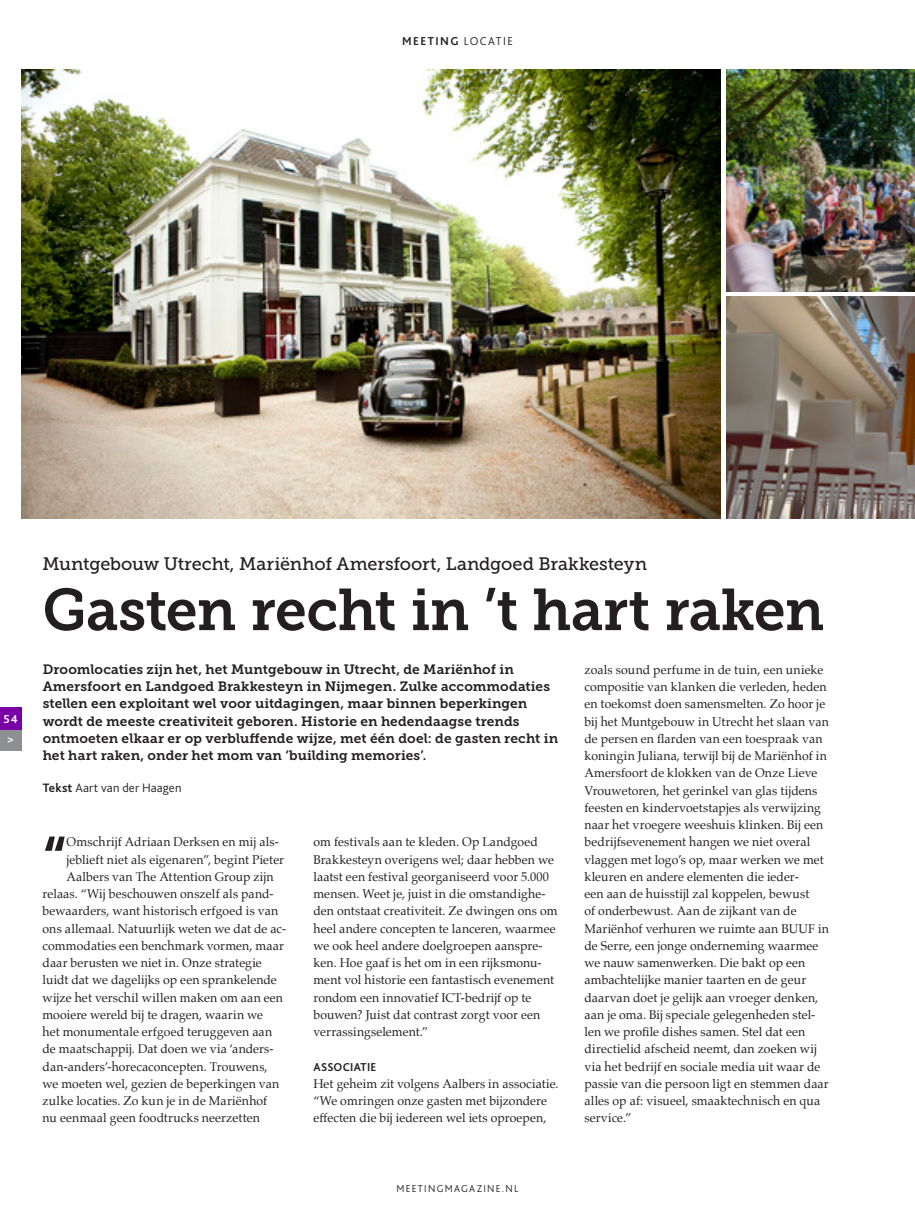
<style>
.page{position:relative;width:915px;height:1212px;background:#fff}
.page>*{position:absolute;margin:0;border:0;box-sizing:border-box;transform-origin:0 0}
.platte_tekst_ini{font:61.35px "Museo Slab 700";color:#231f20;scale:.96 1}
.Hoodkop1{font:58.65px "Museo Slab 700";letter-spacing:-.01em;color:#231f20}
.B16_kop{font:18px "Museo Slab 500";letter-spacing:-.005em;color:#231f20}
.intro_tekst{font:13.5px/17.2px "Museo Slab 700";letter-spacing:.005em;color:#231f20}
.platte_tekst{font:12.75px/17.2px "Palatino";letter-spacing:.01em;color:#231f20;scale:.96 1}
.platte_tekst_ini-2{font:12.75px/17.2px "Palatino";letter-spacing:.01em;color:#231f20;scale:.96 1}
.extra_info_kop{font:300 12.75px "Bliss 2";letter-spacing:.015em;color:#231f20}
.kop_alinea{font:700 12px "Bliss 2";letter-spacing:.125em;color:#231f20}
.kop_alinea-2{font:700 12px "Bliss 2";letter-spacing:.025em;color:#231f20;scale:.96 1}
.kop_alinea-3{font:700 12px "Bliss 2";color:#fff}
.kop_alinea-4{font:300 10.5px "Bliss 2";letter-spacing:.125em;color:#231f20}
.s1{font-weight:300}
.s2{font-weight:700}
</style>
<div class="page">
<img style="left:21px;top:70px;width:699px;height:448px">
<img style="left:726px;top:70px;width:188px;height:222px">
<img style="left:726px;top:297px;width:188px;height:221px">
<div style="left:0;top:728px;width:21px;height:22px;background:#8d8f92"></div>
<div style="left:0;top:707px;width:21px;height:22px;background:#7800a6"></div>
<p class="kop_alinea" style="left:402px;top:33px;width:112px">MEETING <span class="s1">LOCATIE</span></p>
<p class="kop_alinea-3" style="left:3px;top:711px;width:16px">54</p>
<p class="kop_alinea-3" style="left:7px;top:732px;width:8px">&gt;</p>
<p class="B16_kop" style="left:43px;top:554px;width:606px">Muntgebouw Utrecht, Mariënhof Amersfoort, Landgoed Brakkesteyn</p>
<p class="Hoodkop1" style="left:43px;top:576px;width:783px">Gasten recht in ’t hart raken</p>
<p class="intro_tekst" style="left:43px;top:661px;width:517px">Droomlocaties zijn het, het Muntgebouw in Utrecht, de Mariënhof in Amersfoort en Landgoed Brakkesteyn in Nijmegen. Zulke accommodaties stellen een exploitant wel voor uitdagingen, maar binnen beperkingen wordt de meeste creativiteit geboren. Historie en hedendaagse trends ontmoeten elkaar er op verbluffende wijze, met één doel: de gasten recht in het hart raken, onder het mom van ‘building memories’.</p>
<p class="extra_info_kop" style="left:43px;top:779px;width:140px"><span class="s2">Tekst</span> Aart van der Haagen</p>
<p class="platte_tekst_ini" style="left:43px;top:825px;width:26px">“</p>
<p class="platte_tekst_ini-2" style="left:66px;top:833px;width:223px">Omschrijf Adriaan Derksen en mij als-</p>
<p class="platte_tekst_ini-2" style="left:66px;top:850px;width:228px">jeblieft niet als eigenaren”, begint Pieter</p>
<p class="platte_tekst_ini-2" style="left:66px;top:868px;width:217px">Aalbers van The Attention Group zijn</p>
<p class="platte_tekst_ini-2" style="left:43px;top:885px;width:242px">relaas. “Wij beschouwen onszelf als pand-</p>
<p class="platte_tekst_ini-2" style="left:43px;top:902px;width:247px">bewaarders, want historisch erfgoed is van</p>
<p class="platte_tekst_ini-2" style="left:43px;top:919px;width:255px">ons allemaal. Natuurlijk weten we dat de ac-</p>
<p class="platte_tekst_ini-2" style="left:43px;top:937px;width:253px">commodaties een benchmark vormen, maar</p>
<p class="platte_tekst_ini-2" style="left:43px;top:954px;width:230px">daar berusten we niet in. Onze strategie</p>
<p class="platte_tekst_ini-2" style="left:43px;top:971px;width:245px">luidt dat we dagelijks op een sprankelende</p>
<p class="platte_tekst_ini-2" style="left:43px;top:988px;width:252px">wijze het verschil willen maken om aan een</p>
<p class="platte_tekst_ini-2" style="left:43px;top:1006px;width:231px">mooiere wereld bij te dragen, waarin we</p>
<p class="platte_tekst_ini-2" style="left:43px;top:1023px;width:241px">het monumentale erfgoed teruggeven aan</p>
<p class="platte_tekst_ini-2" style="left:43px;top:1040px;width:242px">de maatschappij. Dat doen we via ‘anders-</p>
<p class="platte_tekst_ini-2" style="left:43px;top:1057px;width:236px">dan-anders’-horecaconcepten. Trouwens,</p>
<p class="platte_tekst_ini-2" style="left:43px;top:1075px;width:248px">we moeten wel, gezien de beperkingen van</p>
<p class="platte_tekst_ini-2" style="left:43px;top:1092px;width:235px">zulke locaties. Zo kun je in de Mariënhof</p>
<p class="platte_tekst_ini-2" style="left:43px;top:1109px;width:228px">nu eenmaal geen foodtrucks neerzetten</p>
<p class="platte_tekst_ini-2" style="left:313px;top:833px;width:256px">om festivals aan te kleden. Op Landgoed Brakkesteyn overigens wel; daar hebben we laatst een festival georganiseerd voor 5.000 mensen. Weet je, juist in die omstandighe&shy;den ontstaat creativiteit. Ze dwingen ons om heel andere concepten te lanceren, waarmee we ook heel andere doelgroepen aanspre&shy;ken. Hoe gaaf is het om in een rijksmonu&shy;ment vol historie een fantastisch evenement rondom een innovatief ICT-bedrijf op te bouwen? Juist dat contrast zorgt voor een verrassingselement.”</p>
<p class="kop_alinea-2" style="left:313px;top:1059px;width:67px">ASSOCIATIE</p>
<p class="platte_tekst" style="left:313px;top:1075px;width:256px">Het geheim zit volgens Aalbers in associatie. “We omringen onze gasten met bijzondere effecten die bij iedereen wel iets oproepen,</p>
<p class="kop_alinea-4" style="left:396px;top:1182px;width:123px">MEETINGMAGAZINE.NL</p>
<p class="platte_tekst" style="left:584px;top:661px;width:256px">zoals sound perfume in de tuin, een unieke compositie van klanken die verleden, heden en toekomst doen samensmelten. Zo hoor je bij het Muntgebouw in Utrecht het slaan van de persen en flarden van een toespraak van koningin Juliana, terwijl bij de Mariënhof in Amersfoort de klokken van de Onze Lieve Vrouwetoren, het gerinkel van glas tijdens feesten en kindervoetstapjes als verwijzing naar het vroegere weeshuis klinken. Bij een bedrijfsevenement hangen we niet overal vlaggen met logo’s op, maar werken we met kleuren en andere elementen die ieder-<br>een aan de huisstijl zal koppelen, bewust<br>of onderbewust. Aan de zijkant van de Mariënhof verhuren we ruimte aan BUUF in de Serre, een jonge onderneming waarmee we nauw samenwerken. Die bakt op een ambachtelijke manier taarten en de geur daarvan doet je gelijk aan vroeger denken, aan je oma. Bij speciale gelegenheden stel&shy;len we profile dishes samen. Stel dat een directielid afscheid neemt, dan zoeken wij via het bedrijf en sociale media uit waar de passie van die persoon ligt en stemmen daar alles op af: visueel, smaaktechnisch en qua service.”</p>
</div>
